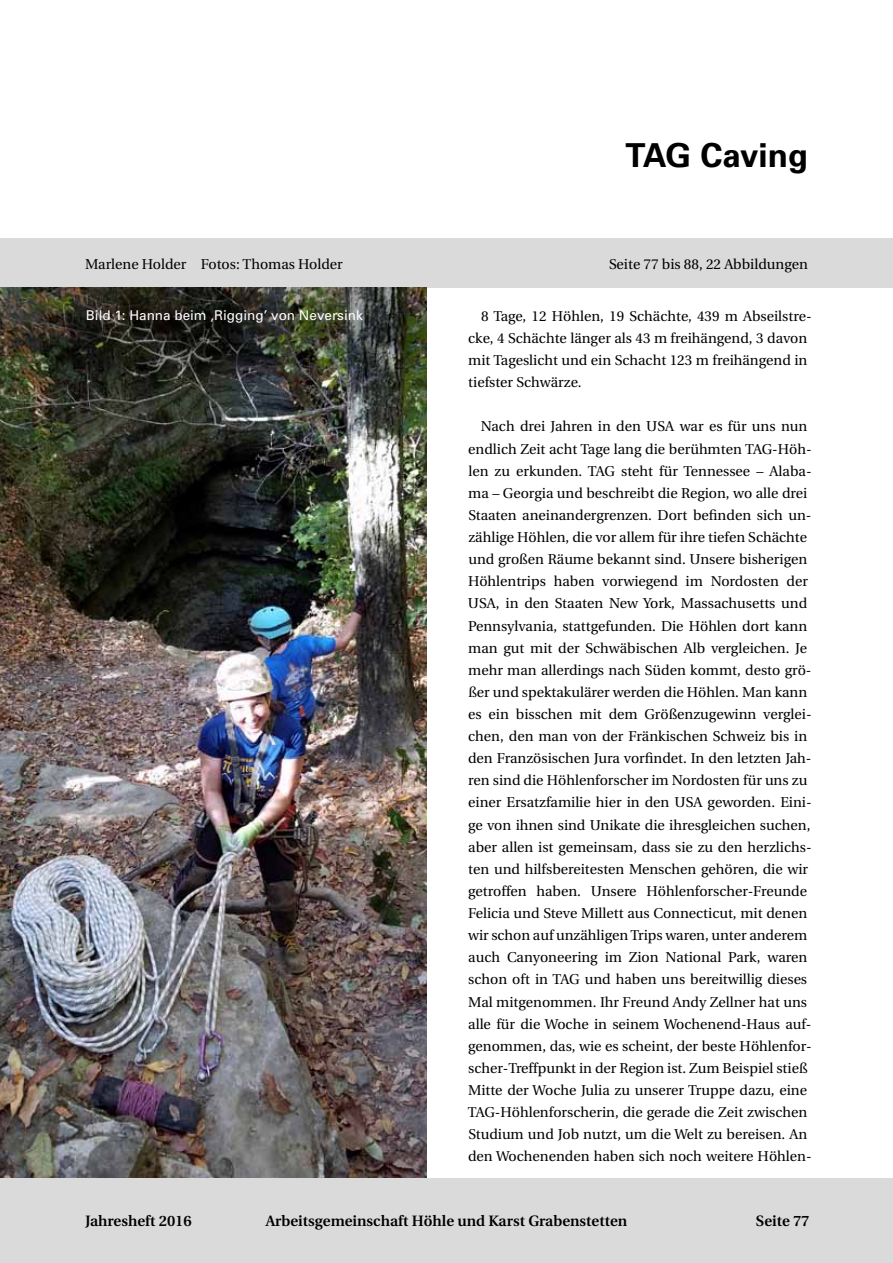
<style>
.page{position:relative;width:893px;height:1263px;background:#fff}
.page>*{position:absolute;margin:0;border:0;box-sizing:border-box;transform-origin:0 0}
.t1{font:700 33px "Univers";letter-spacing:-.005em;color:#000}
.t2{font:600 15px "Utopia";color:#000}
.t3{font:14.25px/22px "Utopia";color:#000}
.t4{font:13.5px "Univers";color:#fff}
</style>
<div class="page">
<div style="left:0;top:1178px;width:893px;height:85px;background:#dadada"></div>
<div style="left:0;top:238px;width:893px;height:50px;background:#dadada"></div>
<img style="left:0;top:288px;width:427px;height:890px">
<h1 class="t1" style="left:625px;top:135px;width:184px">TAG Caving</h1>
<p class="t3" style="left:85px;top:253px;width:259px">Marlene Holder Fotos: Thomas Holder</p>
<p class="t3" style="left:609px;top:253px;width:200px">Seite 77 bis 88, 22 Abbildungen</p>
<p class="t4" style="left:86px;top:307px;width:278px">Bild 1: Hanna beim ‚Rigging’ von Neversink</p>
<p class="t3" style="left:468px;top:305px;width:345px;text-indent:13px">8 Tage, 12 Höhlen, 19 Schächte, 439 m Abseilstre&shy;cke, 4 Schächte länger als 43 m freihängend, 3 davon mit Tageslicht und ein Schacht 123 m freihängend in tiefster Schwärze.</p>
<p class="t3" style="left:468px;top:416px;width:345px;text-indent:13px">Nach drei Jahren in den USA war es für uns nun endlich Zeit acht Tage lang die berühmten TAG-Höh&shy;len zu erkunden. TAG steht für Tennessee – Alaba&shy;ma – Georgia und beschreibt die Region, wo alle drei Staaten aneinandergrenzen. Dort befinden sich un&shy;zählige Höhlen, die vor allem für ihre tiefen Schächte und großen Räume bekannt sind. Unsere bisherigen Höhlentrips haben vorwiegend im Nordosten der USA, in den Staaten New York, Massachusetts und Pennsylvania, stattgefunden. Die Höhlen dort kann man gut mit der Schwäbischen Alb vergleichen. Je mehr man allerdings nach Süden kommt, desto grö&shy;ßer und spektakulärer werden die Höhlen. Man kann es ein bisschen mit dem Größenzugewinn verglei&shy;chen, den man von der Fränkischen Schweiz bis in den Französischen Jura vorfindet. In den letzten Jah&shy;ren sind die Höhlenforscher im Nordosten für uns zu einer Ersatzfamilie hier in den USA geworden. Eini&shy;ge von ihnen sind Unikate die ihresgleichen suchen, aber allen ist gemeinsam, dass sie zu den herzlichs&shy;ten und hilfsbereitesten Menschen gehören, die wir getroffen haben. Unsere Höhlenforscher-Freunde Felicia und Steve Millett aus Connecticut, mit denen wir schon auf unzähligen Trips waren, unter anderem auch Canyoneering im Zion National Park, waren schon oft in TAG und haben uns bereitwillig dieses Mal mitgenommen. Ihr Freund Andy Zellner hat uns alle für die Woche in seinem Wochenend-Haus auf&shy;genommen, das, wie es scheint, der beste Höhlenfor&shy;scher-Treffpunkt in der Region ist. Zum Beispiel stieß Mitte der Woche Julia zu unserer Truppe dazu, eine TAG-Höhlenforscherin, die gerade die Zeit zwischen Studium und Job nutzt, um die Welt zu bereisen. An den Wochenenden haben sich noch weitere Höhlen-</p>
<p class="t2" style="left:85px;top:1212px;width:108px">Jahresheft 2016</p>
<p class="t2" style="left:266px;top:1212px;width:363px">Arbeitsgemeinschaft Höhle und Karst Grabenstetten</p>
<p class="t2" style="left:756px;top:1212px;width:55px">Seite 77</p>
</div>
